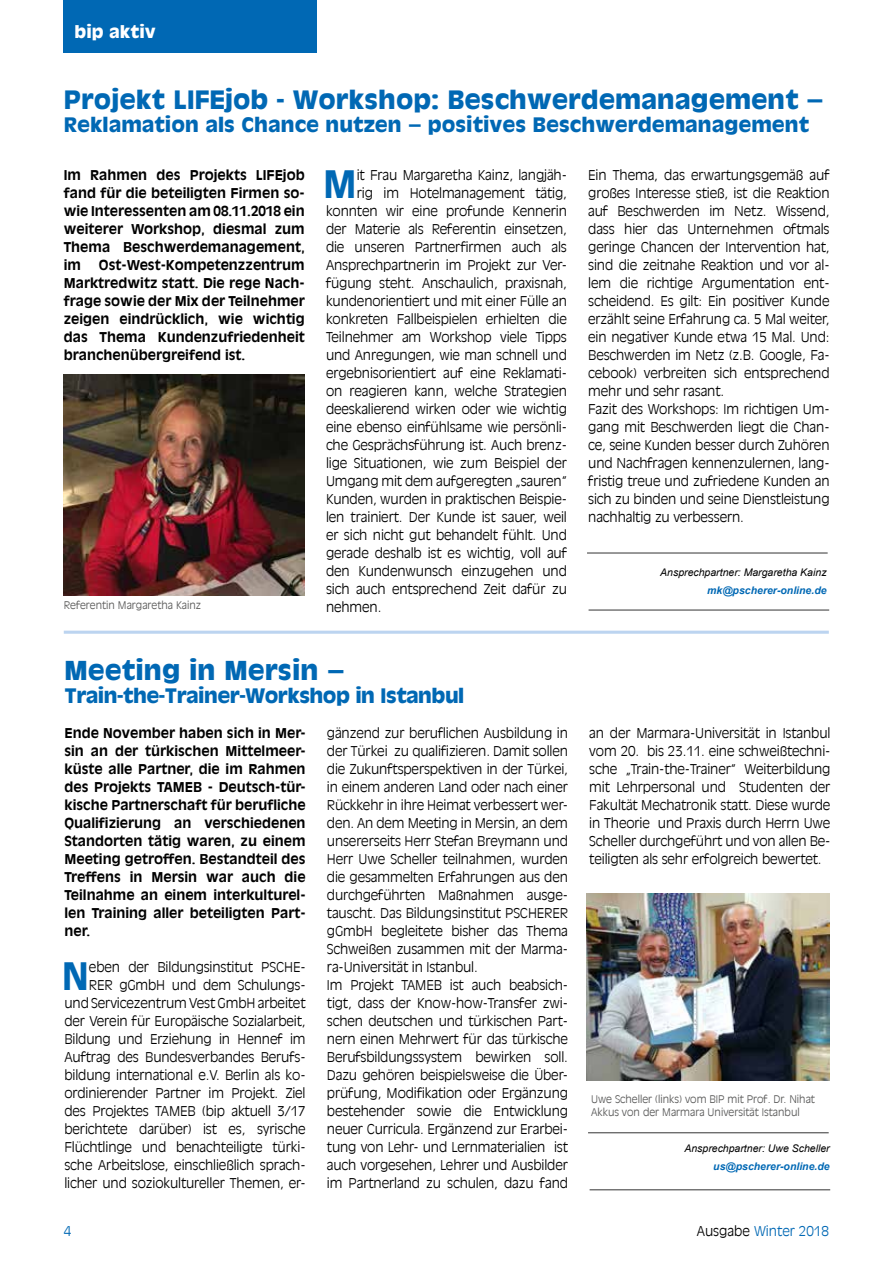
<style>
.page{position:relative;width:893px;height:1263px;background:#fff}
.page>*{position:absolute;margin:0;border:0;box-sizing:border-box;transform-origin:0 0}
.t1{font:700 37.8px "Antique Olive LT";color:#0068b4}
.t2{font:700 25.5px "Antique Olive";color:#0068b4}
.t3{font:700 24.75px "Antique Olive";color:#0068b4}
.t4{font:700 19.5px "Antique Olive";color:#0068b4}
.t5{font:700 19.5px "Antique Olive";letter-spacing:-.03em;color:#0068b4}
.t6{font:700 16.5px "Antique Olive";color:#fff}
.t7{font:300 13.5px/18px "Antique Olive LT";letter-spacing:-.01em;color:#000}
.t8{font:700 13.5px/18px "Antique Olive LT";color:#000;text-align:justify}
.t9{font:300 13.5px "Antique Olive LT";color:#0068b4}
.t10{font:300 10.5px/12.6px "Antique Olive LT";color:#565655}
.t11{font:italic 10.5px "Arial";color:#000}
.t12{font:italic 700 10.5px "Arial";color:#0068b4}
.s1{color:#000}
</style>
<div class="page">
<div style="left:64px;top:0;width:253px;height:52px;background:#0068b4"></div>
<div style="left:64px;top:631px;width:765px;height:3px;background:#bcd4f0;border:2px solid #bcd4f0"></div>
<hr style="left:587px;top:553px;width:241px;height:1px;background:#333">
<hr style="left:588px;top:1132px;width:241px;height:1px;background:#333">
<hr style="left:589px;top:610px;width:240px;height:1px;background:#333">
<hr style="left:590px;top:1189px;width:240px;height:1px;background:#333">
<img style="left:64px;top:374px;width:241px;height:221px">
<img style="left:587px;top:894px;width:242px;height:186px">
<p class="t6" style="left:75px;top:20px;width:83px">BIP AKTIV</p>
<h3 class="t3" style="left:64px;top:83px;width:761px">PROJEKT LIFEJOB - WORKSHOP: BESCHWERDEMANAGEMENT –</h3>
<h3 class="t4" style="left:64px;top:112px;width:747px">REKLAMATION ALS CHANCE NUTZEN – POSITIVES BESCHWERDEMANAGEMENT</h3>
<h1 class="t1" style="left:323px;top:161px;width:35px">M</h1>
<p class="t7" style="left:357px;top:166px;width:212px">it Frau Margaretha Kainz, langjäh-</p>
<p class="t8" style="left:64px;top:166px;width:242px">Im Rahmen des Projekts LIFEjob fand für die beteiligten Firmen so&shy;wie Interessenten am 08.11.2018 ein weiterer Workshop, diesmal zum Thema Beschwerdemanagement, im</p>
<p class="t7" style="left:588px;top:166px;width:243px">Ein Thema, das erwartungsgemäß auf großes Interesse stieß, ist die Reaktion auf Beschwerden im Netz. Wissend, dass hier das Unternehmen oftmals geringe Chancen der Intervention hat, sind die zeitnahe Reaktion und vor al&shy;lem die richtige Argumentation ent&shy;scheidend. Es gilt: Ein positiver Kunde erzählt seine Erfahrung ca. 5 Mal weiter, ein negativer Kunde etwa 15 Mal. Und:<br>Beschwerden im Netz (z.B. Google, Fa&shy;cebook) verbreiten sich entsprechend mehr und sehr rasant.<br>Fazit des Workshops: Im richtigen Um&shy;gang mit Beschwerden liegt die Chan&shy;ce, seine Kunden besser durch Zuhören und Nachfragen kennenzulernen, lang&shy;fristig treue und zufriedene Kunden an sich zu binden und seine Dienstleistung nachhaltig zu verbessern.</p>
<p class="t7" style="left:357px;top:184px;width:212px">rig im Hotelmanagement tätig,</p>
<p class="t7" style="left:326px;top:202px;width:242px">konnten wir eine profunde Kennerin</p>
<p class="t7" style="left:326px;top:220px;width:242px">der Materie als Referentin einsetzen,</p>
<p class="t7" style="left:326px;top:238px;width:242px">die unseren Partnerfirmen auch als</p>
<p class="t7" style="left:326px;top:256px;width:242px">Ansprechpartnerin im Projekt zur Ver-</p>
<p class="t7" style="left:326px;top:274px;width:242px">fügung steht. Anschaulich, praxisnah,</p>
<p class="t7" style="left:326px;top:292px;width:242px">kundenorientiert und mit einer Fülle an</p>
<p class="t7" style="left:326px;top:310px;width:242px">konkreten Fallbeispielen erhielten die</p>
<p class="t7" style="left:326px;top:328px;width:242px">Teilnehmer am Workshop viele Tipps</p>
<p class="t7" style="left:326px;top:346px;width:242px">und Anregungen, wie man schnell und</p>
<p class="t7" style="left:326px;top:364px;width:242px">ergebnisorientiert auf eine Reklamati-</p>
<p class="t7" style="left:326px;top:382px;width:242px">on reagieren kann, welche Strategien</p>
<p class="t7" style="left:326px;top:400px;width:242px">deeskalierend wirken oder wie wichtig</p>
<p class="t7" style="left:326px;top:418px;width:242px">eine ebenso einfühlsame wie persönli-</p>
<p class="t7" style="left:326px;top:436px;width:242px">che Gesprächsführung ist. Auch brenz-</p>
<p class="t7" style="left:326px;top:454px;width:242px">lige Situationen, wie zum Beispiel der</p>
<p class="t7" style="left:326px;top:472px;width:242px">Umgang mit dem aufgeregten „sauren“</p>
<p class="t7" style="left:326px;top:490px;width:242px">Kunden, wurden in praktischen Beispie-</p>
<p class="t7" style="left:326px;top:508px;width:242px">len trainiert. Der Kunde ist sauer, weil</p>
<p class="t7" style="left:326px;top:526px;width:242px">er sich nicht gut behandelt fühlt. Und</p>
<p class="t7" style="left:326px;top:544px;width:242px">gerade deshalb ist es wichtig, voll auf</p>
<p class="t7" style="left:326px;top:562px;width:242px">den Kundenwunsch einzugehen und</p>
<p class="t7" style="left:326px;top:580px;width:242px">sich auch entsprechend Zeit dafür zu</p>
<p class="t7" style="left:326px;top:598px;width:57px">nehmen.</p>
<p class="t8" style="left:64px;top:256px;width:242px;text-indent:35px">Ost-West-Kompetenzzentrum Marktredwitz statt. Die rege Nach&shy;frage sowie der Mix der Teilnehmer zeigen eindrücklich, wie wichtig das Thema Kundenzufriedenheit branchenübergreifend ist.</p>
<p class="t11" style="left:660px;top:566px;width:168px">Ansprechpartner: Margaretha Kainz</p>
<p class="t12" style="left:707px;top:583px;width:121px">mk@pscherer-online.de</p>
<p class="t10" style="left:64px;top:599px;width:139px">Referentin Margaretha Kainz</p>
<h2 class="t2" style="left:64px;top:653px;width:281px">MEETING IN MERSIN –</h2>
<h3 class="t5" style="left:64px;top:683px;width:401px">TRAIN-THE-TRAINER-WORKSHOP IN ISTANBUL</h3>
<p class="t8" style="left:64px;top:724px;width:243px">Ende November haben sich in Mer&shy;sin an der türkischen Mittelmeer&shy;küste alle Partner, die im Rahmen des Projekts TAMEB - Deutsch-tür&shy;kische Partnerschaft für berufliche Qualifizierung an verschiedenen Standorten tätig waren, zu einem Meeting getroffen. Bestandteil des Treffens in Mersin war auch die Teilnahme an einem interkulturel&shy;len Training aller beteiligten Part&shy;ner.</p>
<h1 class="t1" style="left:62px;top:953px;width:29px">N</h1>
<p class="t7" style="left:327px;top:724px;width:243px">gänzend zur beruflichen Ausbildung in der Türkei zu qualifizieren. Damit sollen die Zukunftsperspektiven in der Türkei, in einem anderen Land oder nach einer Rückkehr in ihre Heimat verbessert wer&shy;den. An dem Meeting in Mersin, an dem unsererseits Herr Stefan Breymann und Herr Uwe Scheller teilnahmen, wurden die gesammelten Erfahrungen aus den durchgeführten Maßnahmen ausge&shy;tauscht. Das Bildungsinstitut PSCHERER gGmbH begleitete bisher das Thema Schweißen zusammen mit der Marma&shy;ra-Universität in Istanbul.<br>Im Projekt TAMEB ist auch beabsich&shy;tigt, dass der Know-how-Transfer zwi&shy;schen deutschen und türkischen Part&shy;nern einen Mehrwert für das türkische Berufsbildungssystem bewirken soll.<br>Dazu gehören beispielsweise die Über&shy;prüfung, Modifikation oder Ergänzung bestehender sowie die Entwicklung neuer Curricula. Ergänzend zur Erarbei&shy;tung von Lehr- und Lernmaterialien ist auch vorgesehen, Lehrer und Ausbilder im Partnerland zu schulen, dazu fand</p>
<p class="t7" style="left:589px;top:724px;width:243px;text-align:justify">an der Marmara-Universität in Istanbul vom 20. bis 23.11. eine schweißtechni&shy;sche „Train-the-Trainer“ Weiterbildung mit Lehrpersonal und Studenten der Fakultät Mechatronik statt. Diese wurde in Theorie und Praxis durch Herrn Uwe Scheller durchgeführt und von allen Be&shy;teiligten als sehr erfolgreich bewertet.</p>
<p class="t7" style="left:64px;top:958px;width:243px;text-align:right">eben der Bildungsinstitut PSCHE-RER gGmbH und dem Schulungs&shy;und Servicezentrum Vest GmbH arbeitet der Verein für Europäische Sozialarbeit, Bildung und Erziehung in Hennef im Auftrag des Bundesverbandes Berufs&shy;bildung international e.V. Berlin als ko&shy;ordinierender Partner im Projekt. Ziel des Projektes TAMEB (bip aktuell 3/17 berichtete darüber) ist es, syrische Flüchtlinge und benachteiligte türki&shy;sche Arbeitslose, einschließlich sprach&shy;licher und soziokultureller Themen, er-</p>
<p class="t10" style="left:591px;top:1093px;width:225px">Uwe Scheller (links) vom BIP mit Prof. Dr. Nihat<br>Akkus von der Marmara Universität Istanbul</p>
<p class="t11" style="left:684px;top:1142px;width:147px">Ansprechpartner: Uwe Scheller</p>
<p class="t12" style="left:713px;top:1159px;width:118px">us@pscherer-online.de</p>
<p class="t9" style="left:64px;top:1223px;width:9px">4</p>
<p class="t9" style="left:697px;top:1223px;width:134px"><span class="s1">Ausgabe</span> Winter 2018</p>
</div>
